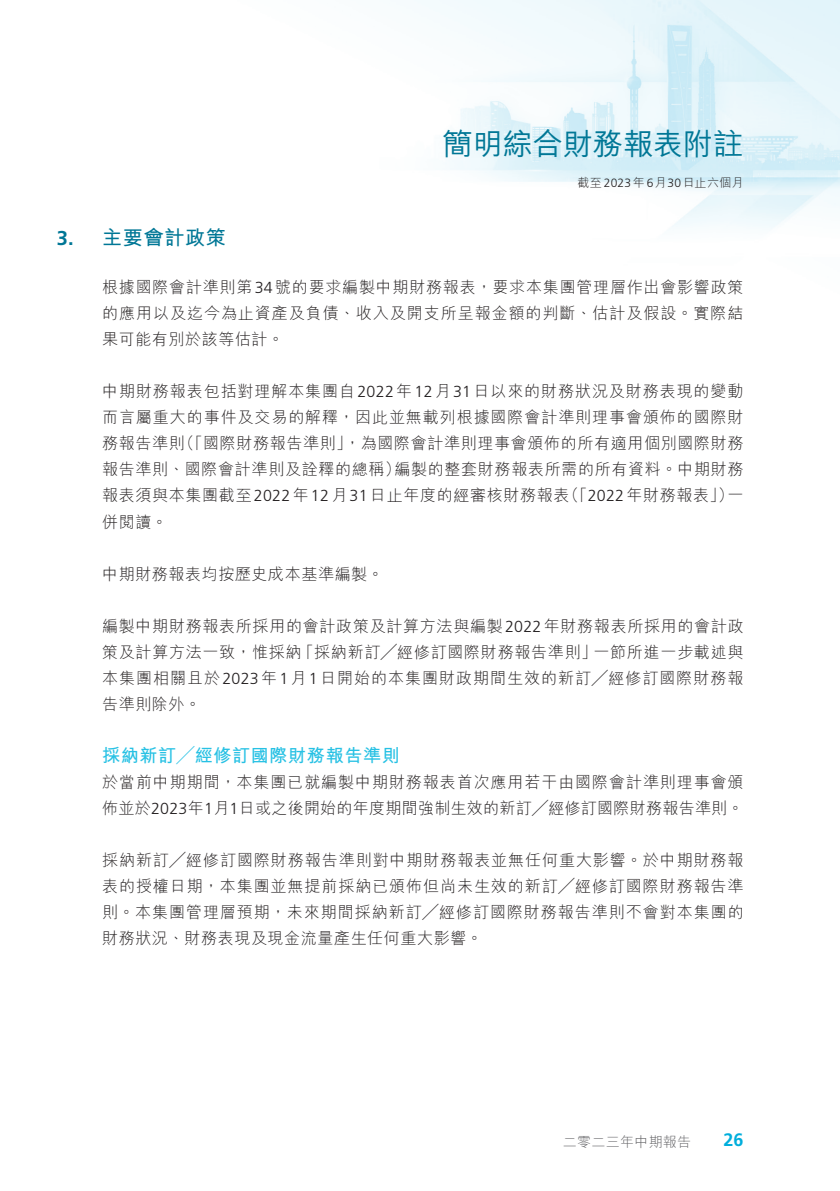
<style>
.page{position:relative;width:840px;height:1191px;background:#fff}
.page>*{position:absolute;margin:0;border:0;box-sizing:border-box;transform-origin:0 0}
.t1{font:500 30px "M Hei HK";letter-spacing:-.005em;color:#007796}
._01_H1{font:700 20px "M Hei HK";letter-spacing:.035em;color:#007796}
._02_H2{font:700 18px "M Hei HK";letter-spacing:.035em;color:#27c1e4}
.t2{font:700 18px "Frutiger LT Std";color:#00aedc}
._00_txt{font:300 16px/26px "M Hei HK";letter-spacing:.045em;color:#231f20;text-align:justify}
.t3{font:300 14px "M Hei HK";letter-spacing:.02em;color:#636366}
.t4{font:300 12px "M Hei HK";letter-spacing:.025em;color:#231f20}
.s1{font-family:"Frutiger LT Std"}
</style>
<div class="page">
<img style="left:414px;top:0;width:425px;height:229px">
<p class="t1" style="left:442px;top:122px;width:302px">簡明綜合財務報表附註</p>
<p class="t4" style="left:577px;top:176px;width:168px">截至 <span class="s1">2023</span>年<span class="s1">6</span>月<span class="s1">30</span>日止六個月</p>
<p class="_01_H1" style="left:57px;top:223px;width:171px"><span class="s1">3.</span> 主要會計政策</p>
<p class="_00_txt" style="left:102px;top:274px;width:642px">根據國際會計準則第<span class="s1">34</span>號的要求編製中期財務報表，要求本集團管理層作出會影響政策的應用以及迄今為止資產及負債、收入及開支所呈報金額的判斷、估計及假設。實際結果可能有別於該等估計。</p>
<p class="_00_txt" style="left:102px;top:378px;width:642px">中期財務報表包括對理解本集團自<span class="s1">2022</span>年<span class="s1">12</span>月<span class="s1">31</span>日以來的財務狀況及財務表現的變動而言屬重大的事件及交易的解釋，因此並無載列根據國際會計準則理事會頒佈的國際財務報告準則（「國際財務報告準則」，為國際會計準則理事會頒佈的所有適用個別國際財務報告準則、國際會計準則及詮釋的總稱）編製的整套財務報表所需的所有資料。中期財務報表須與本集團截至<span class="s1">2022</span>年<span class="s1">12</span>月<span class="s1">31</span>日止年度的經審核財務報表（「<span class="s1">2022</span>年財務報表」）一併閱讀。</p>
<p class="_00_txt" style="left:102px;top:560px;width:283px">中期財務報表均按歷史成本基準編製。</p>
<p class="_00_txt" style="left:102px;top:612px;width:642px">編製中期財務報表所採用的會計政策及計算方法與編製<span class="s1">2022</span>年財務報表所採用的會計政策及計算方法一致，惟採納「採納新訂╱經修訂國際財務報告準則」一節所進一步載述與本集團相關且於<span class="s1">2023</span>年<span class="s1">1</span>月<span class="s1">1</span>日開始的本集團財政期間生效的新訂╱經修訂國際財務報告準則除外。</p>
<p class="_02_H2" style="left:102px;top:742px;width:299px">採納新訂╱經修訂國際財務報告準則</p>
<p class="_00_txt" style="left:102px;top:768px;width:642px">於當前中期期間，本集團已就編製中期財務報表首次應用若干由國際會計準則理事會頒佈並於<span class="s1">2023</span>年<span class="s1">1</span>月<span class="s1">1</span>日或之後開始的年度期間強制生效的新訂╱經修訂國際財務報告準則。</p>
<p class="_00_txt" style="left:102px;top:846px;width:642px">採納新訂╱經修訂國際財務報告準則對中期財務報表並無任何重大影響。於中期財務報表的授權日期，本集團並無提前採納已頒佈但尚未生效的新訂╱經修訂國際財務報告準則。本集團管理層預期，未來期間採納新訂╱經修訂國際財務報告準則不會對本集團的財務狀況、財務表現及現金流量產生任何重大影響。</p>
<p class="t3" style="left:562px;top:1134px;width:130px">二零二三年中期報告</p>
<p class="t2" style="left:723px;top:1129px;width:22px">26</p>
</div>
